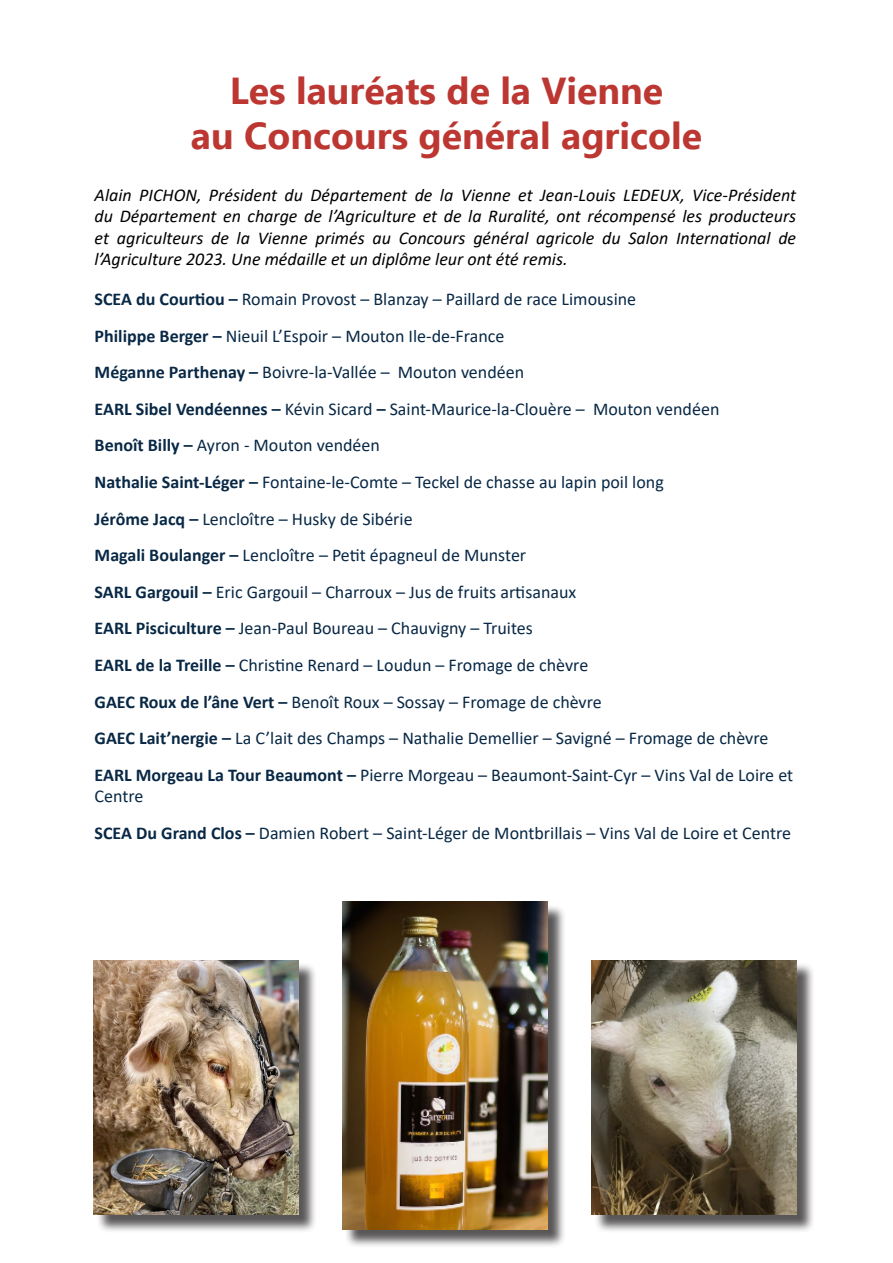
<style>
.page{position:relative;width:893px;height:1263px;background:#fff}
.page>*{position:absolute;margin:0;border:0;box-sizing:border-box;transform-origin:0 0}
.t1{font:700 37.5px "Ebrima";color:#bc3732}
.t2{font:18px/21.6px "Calibri";color:#082845}
.t3{font:italic 18px/21.6px "Calibri";color:#000001;text-align:justify}
.s1{font-weight:700}
</style>
<div class="page">
<div style="left:96px;top:962px;width:221px;height:271px;background:#231f20;opacity:.75"></div>
<img style="left:94px;top:960px;width:204px;height:254px">
<div style="left:345px;top:904px;width:221px;height:344px;background:#231f20;opacity:.75"></div>
<img style="left:342px;top:901px;width:206px;height:328px">
<div style="left:594px;top:962px;width:221px;height:271px;background:#231f20;opacity:.75"></div>
<img style="left:592px;top:960px;width:205px;height:254px">
<p class="t1" style="left:230px;top:61px;width:435px">Les lauréats de la Vienne</p>
<p class="t1" style="left:191px;top:106px;width:512px">au Concours général agricole</p>
<p class="t3" style="left:95px;top:183px;width:703px">Alain PICHON, Président du Département de la Vienne et Jean-Louis LEDEUX, Vice-Président du Département en charge de l’Agriculture et de la Ruralité, ont récompensé les producteurs et agriculteurs de la Vienne primés au Concours général agricole du Salon International de l’Agriculture 2023. Une médaille et un diplôme leur ont été remis.</p>
<p class="t2" style="left:95px;top:288px;width:543px"><span class="s1">SCEA du Courtiou –</span> Romain Provost – Blanzay – Paillard de race Limousine</p>
<p class="t2" style="left:95px;top:324px;width:411px"><span class="s1">Philippe Berger –</span> Nieuil L’Espoir – Mouton Ile-de-France</p>
<p class="t2" style="left:95px;top:361px;width:431px"><span class="s1">Méganne Parthenay –</span> Boivre-la-Vallée – Mouton vendéen</p>
<p class="t2" style="left:95px;top:398px;width:626px"><span class="s1">EARL Sibel Vendéennes –</span> Kévin Sicard <span class="s1">–</span> Saint-Maurice-la-Clouère – Mouton vendéen</p>
<p class="t2" style="left:95px;top:434px;width:287px"><span class="s1">Benoît Billy –</span> Ayron - Mouton vendéen</p>
<p class="t2" style="left:95px;top:471px;width:571px"><span class="s1">Nathalie Saint-Léger –</span> Fontaine-le-Comte – Teckel de chasse au lapin poil long</p>
<p class="t2" style="left:95px;top:507px;width:320px"><span class="s1">Jérôme Jacq –</span> Lencloître – Husky de Sibérie</p>
<p class="t2" style="left:95px;top:544px;width:433px"><span class="s1">Magali Boulanger –</span> Lencloître – Petit épagneul de Munster</p>
<p class="t2" style="left:95px;top:581px;width:483px"><span class="s1">SARL Gargouil –</span> Eric Gargouil – Charroux – Jus de fruits artisanaux</p>
<p class="t2" style="left:95px;top:617px;width:440px"><span class="s1">EARL Pisciculture –</span> Jean-Paul Boureau – Chauvigny – Truites</p>
<p class="t2" style="left:95px;top:654px;width:495px"><span class="s1">EARL de la Treille –</span> Christine Renard – Loudun – Fromage de chèvre</p>
<p class="t2" style="left:95px;top:690px;width:509px"><span class="s1">GAEC Roux de l’âne Vert –</span> Benoît Roux – Sossay – Fromage de chèvre</p>
<p class="t2" style="left:95px;top:727px;width:675px"><span class="s1">GAEC Lait’nergie –</span> La C’lait des Champs – Nathalie Demellier – Savigné – Fromage de chèvre</p>
<p class="t2" style="left:95px;top:764px;width:700px"><span class="s1">EARL Morgeau La Tour Beaumont –</span> Pierre Morgeau – Beaumont-Saint-Cyr – Vins Val de Loire et<br>Centre</p>
<p class="t2" style="left:95px;top:822px;width:698px"><span class="s1">SCEA Du Grand Clos –</span> Damien Robert – Saint-Léger de Montbrillais – Vins Val de Loire et Centre</p>
</div>
